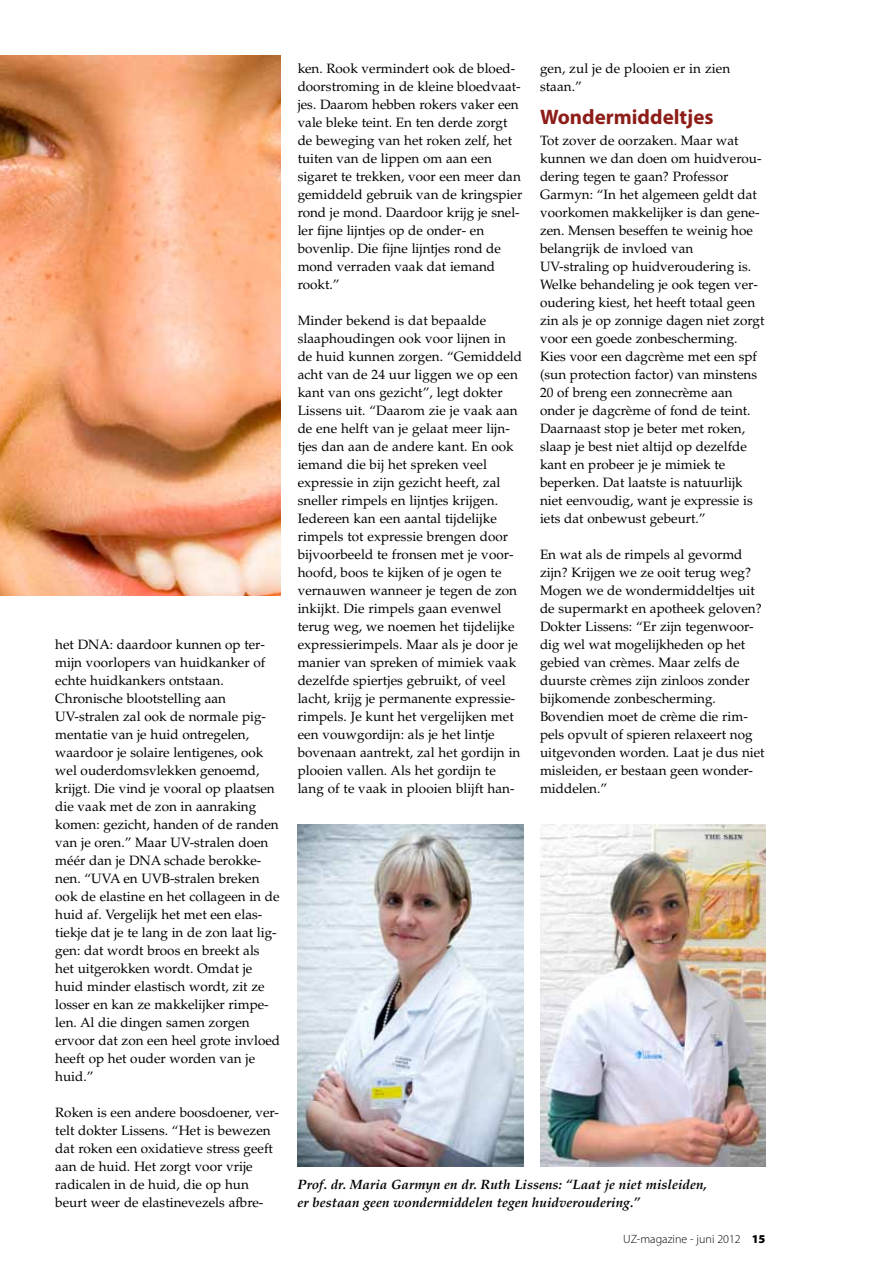
<style>
.page{position:relative;width:893px;height:1263px;background:#fff}
.page>*{position:absolute;margin:0;border:0;box-sizing:border-box;transform-origin:0 0}
.t1{font:700 21px "Myriad Pro";color:#8d1d18}
.t2{font:13.5px/18px "Palatino LT Std";color:#000}
.t3{font:italic 700 13.5px/18px "Palatino LT Std";color:#000}
.t4{font:300 12px "Myriad Pro";color:#000}
.s1{font-weight:900}
</style>
<div class="page">
<img style="left:0;top:55px;width:281px;height:540px">
<img style="left:298px;top:825px;width:225px;height:342px">
<img style="left:540px;top:825px;width:225px;height:342px">
<p class="t2" style="left:55px;top:636px;width:226px">het DNA: daardoor kunnen op ter&shy;mijn voorlopers van huidkanker of echte huidkankers ontstaan.<br>Chronische blootstelling aan<br>UV-stralen zal ook de normale pig&shy;mentatie van je huid ontregelen, waardoor je solaire lentigenes, ook wel ouderdomsvlekken genoemd, krijgt. Die vind je vooral op plaatsen die vaak met de zon in aanraking komen: gezicht, handen of de randen van je oren.” Maar UV-stralen doen méér dan je DNA schade berokke&shy;nen. “UVA en UVB-stralen breken ook de elastine en het collageen in de huid af. Vergelijk het met een elas&shy;tiekje dat je te lang in de zon laat lig&shy;gen: dat wordt broos en breekt als het uitgerokken wordt. Omdat je huid minder elastisch wordt, zit ze losser en kan ze makkelijker rimpe&shy;len. Al die dingen samen zorgen ervoor dat zon een heel grote invloed heeft op het ouder worden van je huid.”</p>
<p class="t2" style="left:55px;top:1104px;width:225px">Roken is een andere boosdoener, ver&shy;telt dokter Lissens. “Het is bewezen dat roken een oxidatieve stress geeft aan de huid. Het zorgt voor vrije radicalen in de huid, die op hun beurt weer de elastinevezels afbre-</p>
<p class="t2" style="left:298px;top:60px;width:226px">ken. Rook vermindert ook de bloed&shy;doorstroming in de kleine bloedvaat&shy;jes. Daarom hebben rokers vaker een vale bleke teint. En ten derde zorgt de beweging van het roken zelf, het tuiten van de lippen om aan een sigaret te trekken, voor een meer dan gemiddeld gebruik van de kringspier rond je mond. Daardoor krijg je snel&shy;ler fijne lijntjes op de onder- en bovenlip. Die fijne lijntjes rond de mond verraden vaak dat iemand rookt.”</p>
<p class="t2" style="left:298px;top:312px;width:226px">Minder bekend is dat bepaalde slaaphoudingen ook voor lijnen in de huid kunnen zorgen. “Gemiddeld acht van de 24 uur liggen we op een kant van ons gezicht”, legt dokter Lissens uit. “Daarom zie je vaak aan de ene helft van je gelaat meer lijn&shy;tjes dan aan de andere kant. En ook iemand die bij het spreken veel expressie in zijn gezicht heeft, zal sneller rimpels en lijntjes krijgen.<br>Iedereen kan een aantal tijdelijke rimpels tot expressie brengen door bijvoorbeeld te fronsen met je voor&shy;hoofd, boos te kijken of je ogen te vernauwen wanneer je tegen de zon inkijkt. Die rimpels gaan evenwel terug weg, we noemen het tijdelijke expressierimpels. Maar als je door je manier van spreken of mimiek vaak dezelfde spiertjes gebruikt, of veel lacht, krijg je permanente expressie&shy;rimpels. Je kunt het vergelijken met een vouwgordijn: als je het lintje bovenaan aantrekt, zal het gordijn in plooien vallen. Als het gordijn te lang of te vaak in plooien blijft han-</p>
<p class="t2" style="left:540px;top:60px;width:192px">gen, zul je de plooien er in zien staan.”</p>
<h1 class="t1" style="left:540px;top:104px;width:175px">Wondermiddeltjes</h1>
<p class="t2" style="left:540px;top:132px;width:226px">Tot zover de oorzaken. Maar wat kunnen we dan doen om huidverou&shy;dering tegen te gaan? Professor Garmyn: “In het algemeen geldt dat voorkomen makkelijker is dan gene&shy;zen. Mensen beseffen te weinig hoe belangrijk de invloed van UV-straling op huidveroudering is.<br>Welke behandeling je ook tegen ver&shy;oudering kiest, het heeft totaal geen zin als je op zonnige dagen niet zorgt voor een goede zonbescherming.<br>Kies voor een dagcrème met een spf (sun protection factor) van minstens 20 of breng een zonnecrème aan onder je dagcrème of fond de teint.<br>Daarnaast stop je beter met roken, slaap je best niet altijd op dezelfde kant en probeer je je mimiek te beperken. Dat laatste is natuurlijk niet eenvoudig, want je expressie is iets dat onbewust gebeurt.”</p>
<p class="t2" style="left:540px;top:546px;width:226px">En wat als de rimpels al gevormd zijn? Krijgen we ze ooit terug weg?<br>Mogen we de wondermiddeltjes uit de supermarkt en apotheek geloven?<br>Dokter Lissens: “Er zijn tegenwoor&shy;dig wel wat mogelijkheden op het gebied van crèmes. Maar zelfs de duurste crèmes zijn zinloos zonder bijkomende zonbescherming.<br>Bovendien moet de crème die rim&shy;pels opvult of spieren relaxeert nog uitgevonden worden. Laat je dus niet misleiden, er bestaan geen wonder&shy;middelen.”</p>
<p class="t3" style="left:298px;top:1176px;width:411px">Prof. dr. Maria Garmyn en dr. Ruth Lissens: “Laat je niet misleiden, er bestaan geen wondermiddelen tegen huidveroudering.”</p>
<p class="t4" style="left:623px;top:1232px;width:144px">UZ-magazine - juni 2012 <span class="s1">15</span></p>
</div>
